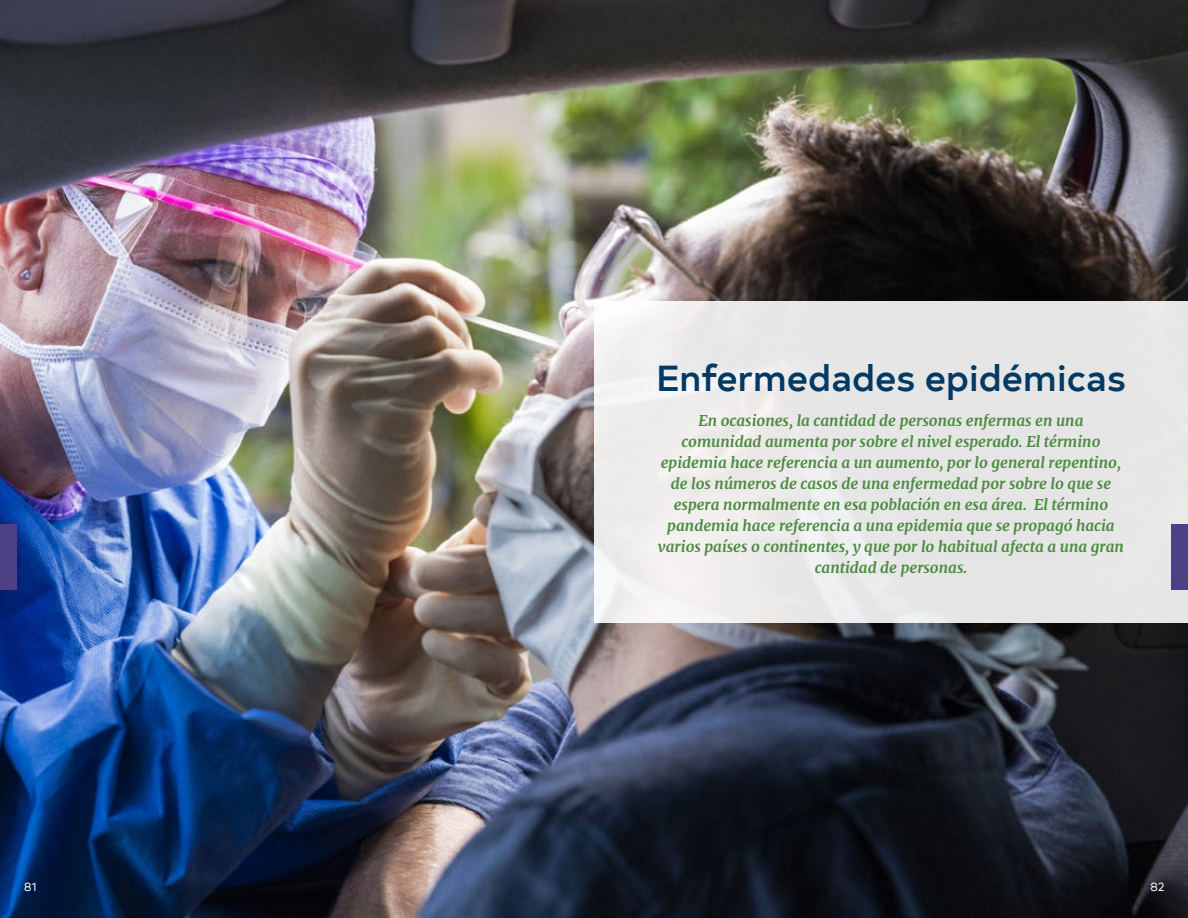
<style>
.page{position:relative;width:1188px;height:918px;background:#fff}
.page>*{position:absolute;margin:0;border:0;box-sizing:border-box;transform-origin:0 0}
.t1{font:500 36px "Typold";color:#003963}
.t2{font:italic 700 15px/21px "Merriweather";color:#4b8b40;text-align:center}
.t3{font:12px "Typold";color:#fff}
</style>
<div class="page">
<img style="left:0;top:0;width:1188px;height:918px">
<div style="left:0;top:525px;width:16px;height:65px;background:#4d4084"></div>
<div style="left:594px;top:301px;width:594px;height:322px;background:linear-gradient(to right,#f0eeee,#e3e3e3)"></div>
<div style="left:1172px;top:525px;width:16px;height:65px;background:#4d4084"></div>
<h1 class="t1" style="left:656px;top:350px;width:471px">Enfermedades epidémicas</h1>
<p class="t2" style="left:658px;top:409px;width:468px">En ocasiones, la cantidad de personas enfermas en una comunidad aumenta por sobre el nivel esperado. El término epidemia hace referencia a un aumento, por lo general repentino, de los números de casos de una enfermedad por sobre lo que se espera normalmente en esa población en esa área. El término pandemia hace referencia a una epidemia que se propagó hacia varios países o continentes, y que por lo habitual afecta a una gran cantidad de personas.</p>
<p class="t3" style="left:24px;top:878px;width:14px">81</p>
<p class="t3" style="left:1150px;top:878px;width:16px">82</p>
</div>
